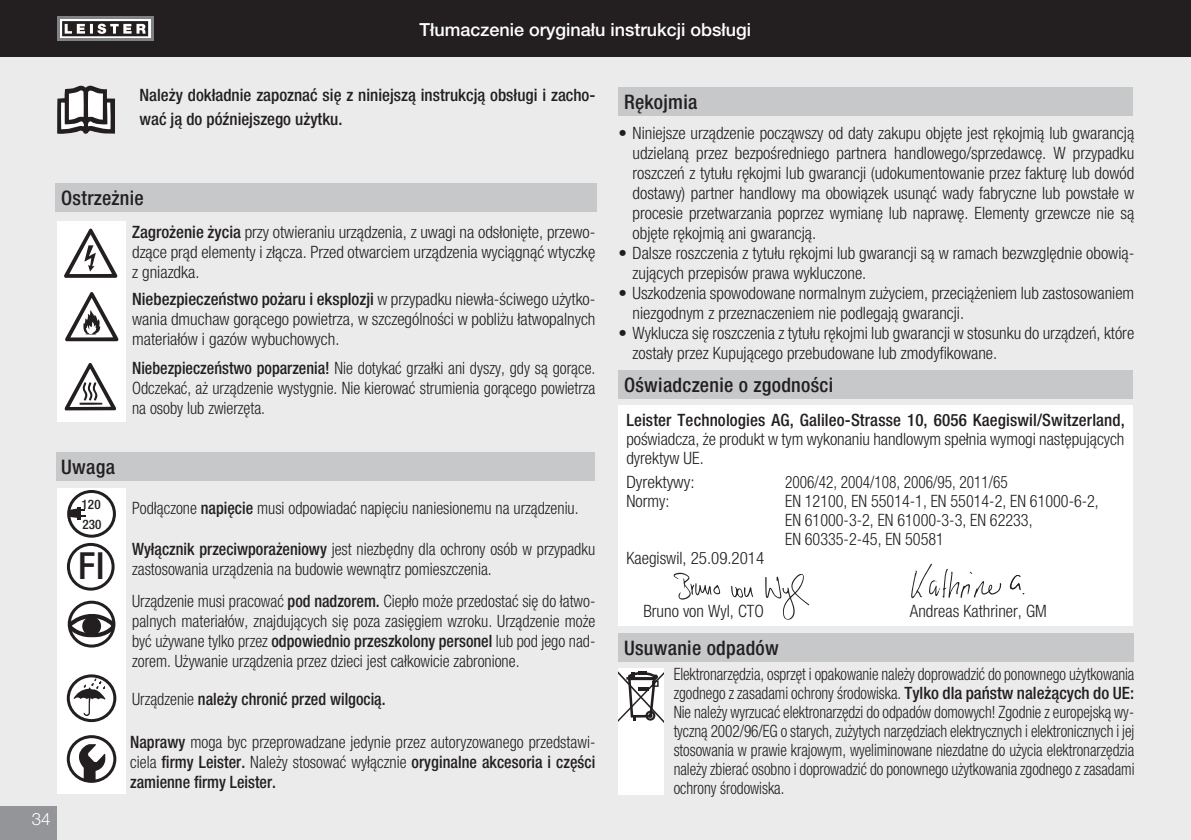
<style>
.page{position:relative;width:1191px;height:840px;background:#fff}
.page>*{position:absolute;margin:0;border:0;box-sizing:border-box;transform-origin:0 0}
.t1{font:500 condensed 37.4px "Helvetica Neue LTW1 G";color:#231f20}
.t2{font:500 condensed 20px "Helvetica Neue LTW1 G";letter-spacing:.015em;color:#231f20}
.t3{font:500 18px "Helvetica Neue LTW1 G";color:#fff}
.t4{font:300 condensed 17px/20px "Helvetica Neue LTW1 G";color:#231f20}
.t5{font:300 condensed 17px/20px "Helvetica Neue LTW1 G";color:#231f20;text-align:justify;scale:.95 1}
.t6{font:300 condensed 17px/19px "Helvetica Neue LTW1 G";color:#231f20;text-align:justify;scale:.9 1}
.t7{font:500 condensed 17px/24px "Helvetica Neue LTW1 G";color:#231f20}
.t8{font:500 condensed 17px "Helvetica Neue LTW1 G";color:#231f20;scale:.95 1}
.t9{font:300 condensed 17px "Helvetica Neue LTW1 G";color:#231f20;scale:1.05 1}
.t10{font:300 17px "Helvetica Neue LTW1 G";color:#fff}
.t11{font:500 condensed 13px/20.2px "Helvetica Neue LTW1 G";letter-spacing:.015em;color:#231f20}
.s1{font-weight:500}
.s2{font-weight:300}
</style>
<div class="page">
<div style="left:0;top:57px;width:1191px;height:782px;background:#ebebec"></div>
<div style="left:0;top:0;width:1191px;height:57px;background:#231f20"></div>
<div style="left:0;top:805px;width:57px;height:34px;background:#939598"></div>
<div style="left:57px;top:16px;width:96px;height:25px;background:#808285"></div>
<svg style="left:60px;top:19px;width:90px;height:19px"></svg>
<svg style="left:62px;top:21px;width:86px;height:15px"></svg>
<div style="left:618px;top:405px;width:515px;height:220px;background:#fff"></div>
<div style="left:618px;top:87px;width:515px;height:29px;background:#c7c8ca"></div>
<div style="left:618px;top:633px;width:516px;height:28px;background:#c7c8ca"></div>
<div style="left:618px;top:667px;width:45px;height:127px;background:#fff"></div>
<svg style="left:618px;top:667px;width:45px;height:55px"></svg>
<div style="left:57px;top:221px;width:68px;height:201px;background:#fff"></div>
<div style="left:57px;top:488px;width:68px;height:305px;background:#fff"></div>
<svg style="left:64px;top:228px;width:53px;height:50px"></svg>
<svg style="left:65px;top:292px;width:53px;height:49px"></svg>
<svg style="left:64px;top:363px;width:52px;height:47px"></svg>
<svg style="left:77px;top:507px;width:4px;height:12px"></svg>
<svg style="left:71px;top:508px;width:14px;height:9px"></svg>
<div style="left:67px;top:489px;width:49px;height:48px;border:3px solid #231f20;border-radius:50%"></div>
<div style="left:67px;top:542px;width:48px;height:48px;border:3px solid #231f20;border-radius:50%"></div>
<svg style="left:69px;top:602px;width:45px;height:43px"></svg>
<svg style="left:69px;top:613px;width:45px;height:24px"></svg>
<div style="left:82px;top:616px;width:19px;height:19px;background:#231f20;border-radius:50%"></div>
<div style="left:68px;top:600px;width:47px;height:47px;border:3px solid #231f20;border-radius:50%"></div>
<svg style="left:68px;top:675px;width:47px;height:45px"></svg>
<svg style="left:74px;top:678px;width:31px;height:37px"></svg>
<div style="left:67px;top:674px;width:49px;height:47px;border:3px solid #231f20;border-radius:50%"></div>
<div style="left:56px;top:183px;width:540px;height:29px;background:#c7c8ca"></div>
<svg style="left:68px;top:736px;width:47px;height:44px"></svg>
<svg style="left:79px;top:743px;width:27px;height:37px"></svg>
<div style="left:67px;top:734px;width:49px;height:48px;border:3px solid #231f20;border-radius:50%"></div>
<div style="left:56px;top:452px;width:538px;height:28px;background:#c7c8ca"></div>
<svg style="left:57px;top:85px;width:58px;height:49px"></svg>
<svg style="left:1009px;top:575px;width:15px;height:19px"></svg>
<svg style="left:911px;top:563px;width:90px;height:34px"></svg>
<svg style="left:673px;top:572px;width:47px;height:27px"></svg>
<svg style="left:765px;top:574px;width:44px;height:46px"></svg>
<svg style="left:731px;top:586px;width:22px;height:11px"></svg>
<div style="left:618px;top:370px;width:515px;height:28px;background:#c7c8ca"></div>
<p class="t3" style="left:433px;top:21px;width:325px">Translation of the Original User Manual</p>
<p class="t3" style="left:419px;top:23px;width:333px">Tłumaczenie oryginału instrukcji obsługi</p>
<p class="t7" style="left:139px;top:85px;width:457px">Należy dokładnie zapoznać się z niniejszą instrukcją obsługi i zacho&shy;wać ją do późniejszego użytku.</p>
<p class="t2" style="left:61px;top:190px;width:84px">Ostrzeżnie</p>
<p class="t4" style="left:132px;top:224px;width:465px;text-align:justify"><span class="s1">Zagrożenie życia</span> przy otwieraniu urządzenia, z uwagi na odsłonięte, przewo&shy;dzące prąd elementy i złącza. Przed otwarciem urządzenia wyciągnąć wtyczkę z gniazdka.</p>
<p class="t4" style="left:132px;top:290px;width:465px;text-align:justify"><span class="s1">Niebezpieczeństwo pożaru i eksplozji</span> w przypadku niewła-ściwego użytko&shy;wania dmuchaw gorącego powietrza, w szczególności w pobliżu łatwopalnych materiałów i gazów wybuchowych.</p>
<p class="t5" style="left:132px;top:359px;width:489px"><span class="s1">Niebezpieczeństwo poparzenia!</span> Nie dotykać grzałki ani dyszy, gdy są gorące.<br>Odczekać, aż urządzenie wystygnie. Nie kierować strumienia gorącego powietrza na osoby lub zwierzęta.</p>
<p class="t2" style="left:61px;top:459px;width:55px">Uwaga</p>
<p class="t11" style="left:81px;top:495px;width:22px">120<br>230</p>
<h1 class="t1" style="left:78px;top:552px;width:28px">FI</h1>
<p class="t10" style="left:32px;top:812px;width:20px">34</p>
<p class="t5" style="left:132px;top:500px;width:471px">Podłączone <span class="s1">napięcie</span> musi odpowiadać napięciu naniesionemu na urządzeniu.</p>
<p class="t5" style="left:132px;top:541px;width:489px"><span class="s1">Wyłącznik przeciwporażeniowy</span> jest niezbędny dla ochrony osób w przypadku zastosowania urządzenia na budowie wewnątrz pomieszczenia.</p>
<p class="t5" style="left:132px;top:593px;width:489px">Urządzenie musi pracować <span class="s1">pod nadzorem.</span> Ciepło może przedostać się do łatwo&shy;palnych materiałów, znajdujących się poza zasięgiem wzroku. Urządzenie może być używane tylko przez <span class="s1">odpowiednio przeszkolony personel</span> lub pod jego nad&shy;zorem. Używanie urządzenia przez dzieci jest całkowicie zabronione.</p>
<p class="t8" style="left:132px;top:692px;width:268px"><span class="s2">Urządzenie</span> należy chronić przed wilgocią.</p>
<p class="t5" style="left:130px;top:733px;width:491px"><span class="s1">Naprawy</span> moga byc przeprowadzane jedynie przez autoryzowanego przedstawi&shy;ciela <span class="s1">firmy Leister.</span> Należy stosować wyłącznie <span class="s1">oryginalne akcesoria i części zamienne firmy Leister.</span></p>
<p class="t2" style="left:624px;top:94px;width:75px">Rękojmia</p>
<p class="t4" style="left:632px;top:124px;width:503px;text-align:justify;text-indent:-14px">• Niniejsze urządzenie począwszy od daty zakupu objęte jest rękojmią lub gwarancją udzielaną przez bezpośredniego partnera handlowego/sprzedawcę. W przypadku roszczeń z tytułu rękojmi lub gwarancji (udokumentowanie przez fakturę lub dowód dostawy) partner handlowy ma obowiązek usunąć wady fabryczne lub powstałe w procesie przetwarzania poprzez wymianę lub naprawę. Elementy grzewcze nie są objęte rękojmią ani gwarancją.</p>
<p class="t4" style="left:632px;top:244px;width:503px;text-indent:-14px">• Dalsze roszczenia z tytułu rękojmi lub gwarancji są w ramach bezwzględnie obowią&shy;zujących przepisów prawa wykluczone.</p>
<p class="t4" style="left:632px;top:284px;width:503px;text-indent:-14px">• Uszkodzenia spowodowane normalnym zużyciem, przeciążeniem lub zastosowaniem niezgodnym z przeznaczeniem nie podlegają gwarancji.</p>
<p class="t4" style="left:632px;top:324px;width:503px;text-indent:-14px">• Wyklucza się roszczenia z tytułu rękojmi lub gwarancji w stosunku do urządzeń, które zostały przez Kupującego przebudowane lub zmodyfikowane.</p>
<p class="t2" style="left:624px;top:377px;width:211px">Oświadczenie o zgodności</p>
<p class="t7" style="left:626px;top:409px;width:500px">Leister Technologies AG, Galileo-Strasse 10, 6056 Kaegiswil/Switzerland,</p>
<p class="t4" style="left:626px;top:431px;width:499px;line-height:19px">poświadcza, że produkt w tym wykonaniu handlowym spełnia wymogi następujących dyrektyw UE.</p>
<p class="t9" style="left:626px;top:476px;width:67px">Dyrektywy:</p>
<p class="t6" style="left:785px;top:474px;width:249px">2006/42, 2004/108, 2006/95, 2011/65</p>
<p class="t4" style="left:626px;top:493px;width:45px">Normy:</p>
<p class="t5" style="left:785px;top:493px;width:332px;line-height:19px;text-align:left">EN 12100, EN 55014-1, EN 55014-2, EN 61000-6-2,<br>EN 61000-3-2, EN 61000-3-3, EN 62233,<br>EN 60335-2-45, EN 50581</p>
<p class="t4" style="left:626px;top:550px;width:139px">Kaegiswil, 25.09.2014</p>
<p class="t4" style="left:643px;top:603px;width:122px">Bruno von Wyl, CTO</p>
<p class="t4" style="left:910px;top:603px;width:138px">Andreas Kathriner, GM</p>
<p class="t2" style="left:624px;top:640px;width:156px">Usuwanie odpadów</p>
<p class="t6" style="left:673px;top:666px;width:513px">Elektronarzędzia, osprzęt i opakowanie należy doprowadzić do ponownego użytkowania zgodnego z zasadami ochrony środowiska. <span class="s1">Tylko dla państw należących do UE:<br></span>Nie należy wyrzucać elektronarzędzi do odpadów domowych! Zgodnie z europejską wy&shy;tyczną 2002/96/EG o starych, zużytych narzędziach elektrycznych i elektronicznych i jej stosowania w prawie krajowym, wyeliminowane niezdatne do użycia elektronarzędzia należy zbierać osobno i doprowadzić do ponownego użytkowania zgodnego z zasadami ochrony środowiska.</p>
</div>
